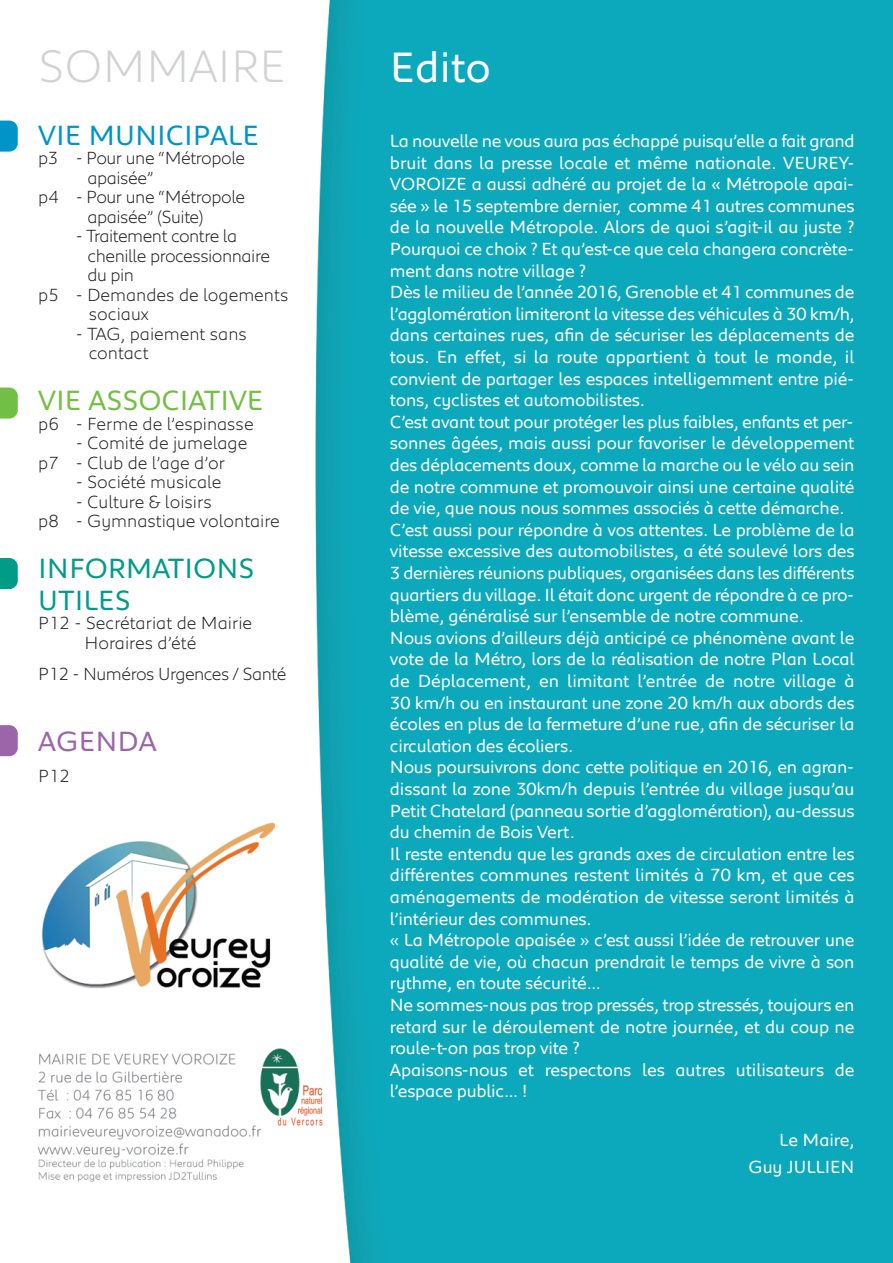
<style>
.page{position:relative;width:893px;height:1263px;background:#fff}
.page>*{position:absolute;margin:0;border:0;box-sizing:border-box;transform-origin:0 0}
.t1{font:300 46.5px "Peugeot";color:#d1d2d4}
.t2{font:43.5px "Peugeot";color:#fff}
.t3{font:28.5px/31.5px "Peugeot";color:#009c88}
.t4{font:28.5px "Peugeot";color:#71bf44}
.t5{font:28.5px "Peugeot";color:#0094c9}
.t6{font:28.5px "Peugeot";color:#9c65aa}
.t7{font:18px/21.6px "Peugeot";letter-spacing:-.015em;color:#fff}
.t8{font:300 18px/19.5px "Peugeot";color:#231f20}
.t9{font:300 18px "Peugeot";letter-spacing:-.025em;color:#231f20}
</style>
<div class="page">
<img style="left:0;top:0;width:893px;height:1263px">
<svg style="left:0;top:121px;width:18px;height:31px"></svg>
<svg style="left:0;top:725px;width:18px;height:31px"></svg>
<svg style="left:0;top:558px;width:18px;height:31px"></svg>
<svg style="left:0;top:387px;width:18px;height:32px"></svg>
<h1 class="t1" style="left:38px;top:50px;width:249px">sommaire</h1>
<h3 class="t5" style="left:38px;top:125px;width:222px">VIE MUNICIPALE</h3>
<p class="t9" style="left:38px;top:152px;width:209px">p3 - Pour une “métropole</p>
<p class="t9" style="left:87px;top:171px;width:68px">apaisée”</p>
<p class="t9" style="left:38px;top:191px;width:209px">p4 - Pour une “métropole</p>
<p class="t9" style="left:87px;top:210px;width:118px">apaisée” (suite)</p>
<p class="t9" style="left:76px;top:230px;width:163px">- Traitement contre la</p>
<p class="t9" style="left:87px;top:249px;width:184px">chenille processionnaire</p>
<p class="t8" style="left:87px;top:267px;width:48px">du pin</p>
<p class="t8" style="left:38px;top:286px;width:252px">p5 - Demandes de logements</p>
<p class="t8" style="left:89px;top:306px;width:61px">sociaux</p>
<p class="t8" style="left:89px;top:325px;width:160px;text-indent:-13px">- TaG, paiement sans contact</p>
<h3 class="t4" style="left:38px;top:391px;width:227px">VIE ASSOCIATIVE</h3>
<p class="t8" style="left:38px;top:415px;width:217px">p6 - Ferme de l’espinasse</p>
<p class="t8" style="left:38px;top:435px;width:211px;text-indent:37px">- Comité de jumelage p7 - Club de l’age d’or</p>
<p class="t8" style="left:76px;top:474px;width:147px">- société musicale</p>
<p class="t8" style="left:38px;top:493px;width:243px;text-indent:37px">- Culture &amp; loisirs<br>p8 - Gymnastique volontaire</p>
<h3 class="t3" style="left:38px;top:555px;width:218px">INfORMATIONS<br>UTILES</h3>
<p class="t8" style="left:38px;top:615px;width:216px;text-align:center">P12 - secrétariat de mairie<br>Horaires d’été</p>
<p class="t9" style="left:38px;top:668px;width:250px">P12 - Numéros Urgences / santé</p>
<h3 class="t6" style="left:38px;top:731px;width:120px">AGENDA</h3>
<p class="t8" style="left:38px;top:768px;width:33px">P12</p>
<h2 class="t2" style="left:390px;top:53px;width:102px">Edito</h2>
<p class="t7" style="left:390px;top:132px;width:466px">La nouvelle ne vous aura pas échappé puisqu’elle a fait grand bruit dans la presse locale et même nationale. VEUREY-VOROIZE a aussi adhéré au projet de la « Métropole apai&shy;sée » le 15 septembre dernier, comme 41 autres communes de la nouvelle Métropole. Alors de quoi s’agit-il au juste ?<br>Pourquoi ce choix ? Et qu’est-ce que cela changera concrète&shy;ment dans notre village ?<br>Dès le milieu de l’année 2016, Grenoble et 41 communes de l’agglomération limiteront la vitesse des véhicules à 30 km/h, dans certaines rues, afin de sécuriser les déplacements de tous. En effet, si la route appartient à tout le monde, il convient de partager les espaces intelligemment entre pié&shy;tons, cyclistes et automobilistes.<br>C’est avant tout pour protéger les plus faibles, enfants et per&shy;sonnes âgées, mais aussi pour favoriser le développement des déplacements doux, comme la marche ou le vélo au sein de notre commune et promouvoir ainsi une certaine qualité de vie, que nous nous sommes associés à cette démarche.<br>C’est aussi pour répondre à vos attentes. Le problème de la vitesse excessive des automobilistes, a été soulevé lors des 3 dernières réunions publiques, organisées dans les différents quartiers du village. Il était donc urgent de répondre à ce pro&shy;blème, généralisé sur l’ensemble de notre commune.<br>Nous avions d’ailleurs déjà anticipé ce phénomène avant le vote de la Métro, lors de la réalisation de notre Plan Local de Déplacement, en limitant l’entrée de notre village à 30 km/h ou en instaurant une zone 20 km/h aux abords des écoles en plus de la fermeture d’une rue, afin de sécuriser la circulation des écoliers.<br>Nous poursuivrons donc cette politique en 2016, en agran&shy;dissant la zone 30km/h depuis l’entrée du village jusqu’au Petit Chatelard (panneau sortie d’agglomération), au-dessus du chemin de Bois Vert.<br>Il reste entendu que les grands axes de circulation entre les différentes communes restent limités à 70 km, et que ces aménagements de modération de vitesse seront limités à l’intérieur des communes.<br>« La Métropole apaisée » c’est aussi l’idée de retrouver une qualité de vie, où chacun prendrait le temps de vivre à son rythme, en toute sécurité…<br>Ne sommes-nous pas trop pressés, trop stressés, toujours en retard sur le déroulement de notre journée, et du coup ne roule-t-on pas trop vite ?<br>Apaisons-nous et respectons les autres utilisateurs de l’espace public… !</p>
<p class="t7" style="left:748px;top:1128px;width:108px;line-height:27px;text-align:right">Le Maire,<br>Guy JULLIEN</p>
</div>
